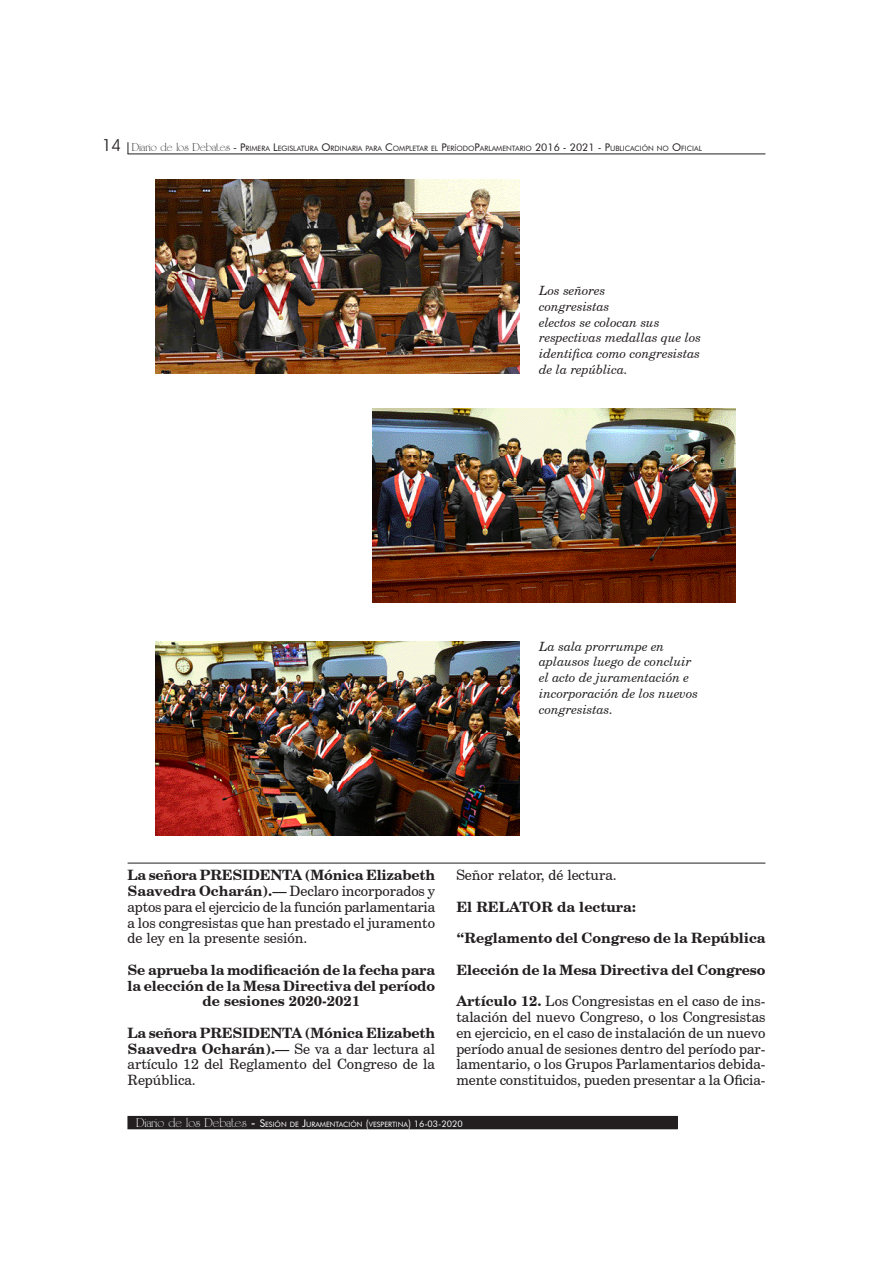
<style>
.page{position:relative;width:893px;height:1263px;background:#fff}
.page>*{position:absolute;margin:0;border:0;box-sizing:border-box;transform-origin:0 0}
.t1{font:16.5px "Avant Garde IT Cby BT";color:#231f20}
.t2{font:14.25px/15.8px "Century Schoolbook BT";color:#231f20;text-align:justify}
.t3{font:700 14.25px/15.8px "Century Schoolbook BT";letter-spacing:-.005em;color:#231f20;text-align:center}
.t4{font:italic 12.75px/15.8px "Century Schoolbook BT";color:#231f20}
.t5{font:7.35px "Futura BT";color:#231f20}
.t6{font:7.35px "Futura BT";color:#fff}
.s1{font-family:"University Roman BT";font-size:12px}
.s2{font-size:10.5px}
.s3{font-weight:700}
.s4{font-family:"University Roman BT";font-size:13.5px}
.s5{font-size:13.5px}
.s6{font-size:9px}
</style>
<div class="page">
<hr style="left:128px;top:154px;width:637px;height:1px;background:#231f20">
<svg style="left:128px;top:142px;width:1px;height:12px"></svg>
<div style="left:128px;top:1116px;width:549px;height:13px;background:#231f20"></div>
<img style="left:156px;top:180px;width:363px;height:194px">
<img style="left:372px;top:408px;width:364px;height:195px">
<img style="left:156px;top:641px;width:363px;height:194px">
<hr style="left:128px;top:863px;width:637px;height:1px;background:#231f20">
<p class="t1" style="left:102px;top:135px;width:20px">14</p>
<p class="t5" style="left:132px;top:144px;width:571px"><span class="s1">Diario de los Debates</span> <span class="s2">-</span> <span class="s2">P</span>RIMERA <span class="s2">L</span>EGISLATURA <span class="s2">O</span>RDINARIA PARA <span class="s2">C</span>OMPLETAR EL <span class="s2">P</span>ERÍODO<span class="s2">P</span>ARLAMENTARIO <span class="s2">2016 - 2021 - P</span>UBLICACIÓN NO <span class="s2">O</span>FICIAL</p>
<p class="t4" style="left:539px;top:282px;width:163px">Los señores<br>congresistas<br>electos se colocan sus respectivas medallas que los identifica como congresistas de la república.</p>
<p class="t4" style="left:539px;top:638px;width:160px">La sala prorrumpe en aplausos luego de concluir el acto de juramentación e incorporación de los nuevos congresistas.</p>
<p class="t2" style="left:128px;top:867px;width:309px"><span class="s3">La señora PRESIDENTA (Mónica Elizabeth Saavedra Ocharán).—</span> Declaro incorporados y aptos para el ejercicio de la función parlamentaria a los congresistas que han prestado el juramento de ley en la presente sesión.</p>
<p class="t3" style="left:128px;top:961px;width:309px">Se aprueba la modificación de la fecha para la elección de la Mesa Directiva del período de sesiones 2020-2021</p>
<p class="t2" style="left:128px;top:1024px;width:309px"><span class="s3">La señora PRESIDENTA (Mónica Elizabeth Saavedra Ocharán).—</span> Se va a dar lectura al artículo 12 del Reglamento del Congreso de la República.</p>
<p class="t2" style="left:456px;top:867px;width:162px">Señor relator, dé lectura.</p>
<p class="t3" style="left:456px;top:898px;width:182px">El RELATOR da lectura:</p>
<p class="t3" style="left:456px;top:930px;width:311px">“Reglamento del Congreso de la República</p>
<p class="t3" style="left:456px;top:961px;width:311px">Elección de la Mesa Directiva del Congreso</p>
<p class="t2" style="left:456px;top:993px;width:311px"><span class="s3">Artículo 12.</span> Los Congresistas en el caso de ins&shy;talación del nuevo Congreso, o los Congresistas en ejercicio, en el caso de instalación de un nuevo período anual de sesiones dentro del período par&shy;lamentario, o los Grupos Parlamentarios debida&shy;mente constituidos, pueden presentar a la Oficia-</p>
<p class="t6" style="left:136px;top:1119px;width:328px"><span class="s4">Diario de los Debates</span> <span class="s5">-</span> <span class="s2">S</span>ESIÓN DE <span class="s2">J</span>URAMENTACIÓN <span class="s2">(</span>VESPERTINA<span class="s2">)</span> <span class="s6">16-03-2020</span></p>
</div>
